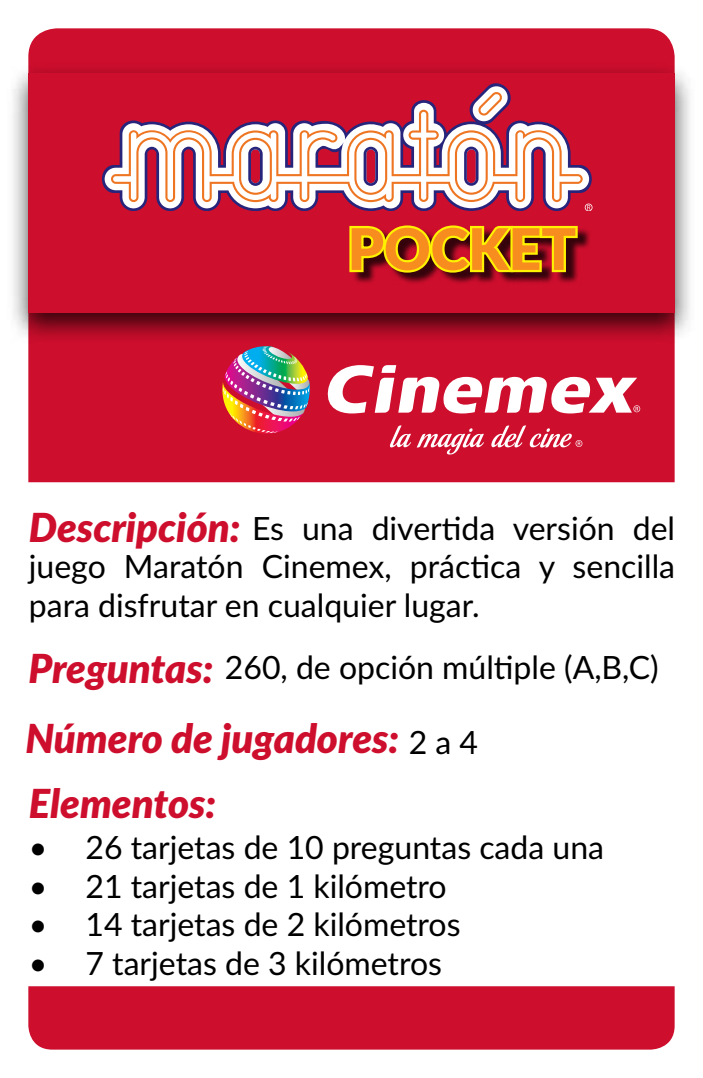
<style>
.page{position:relative;width:703px;height:1078px;background:#fff}
.page>*{position:absolute;margin:0;border:0;box-sizing:border-box;transform-origin:0 0}
.t1{font:900 57.2px "Lato";color:#f78d1e}
.t2{font:italic 900 40px "Lato";color:#ce0e2d}
.t3{font:32px/38.4px "Lato";color:#000;text-align:justify}
.s1{font-weight:900;font-style:italic;font-size:40px;color:#ce0e2d}
.s2{font-weight:400;font-style:normal;font-size:32px;color:#000}
</style>
<div class="page">
<div style="left:28px;top:28px;width:647px;height:454px;background:#ce0e2d"></div>
<div style="left:28px;top:986px;width:647px;height:63px;background:#ce0e2d"></div>
<div style="left:6px;top:62px;width:690px;height:284px;background:#000;opacity:.75"></div>
<div style="left:28px;top:73px;width:647px;height:239px;background:#ce0e2d"></div>
<svg style="left:390px;top:425px;width:21px;height:22px"></svg>
<svg style="left:417px;top:428px;width:67px;height:26px"></svg>
<svg style="left:491px;top:425px;width:91px;height:22px"></svg>
<svg style="left:326px;top:365px;width:314px;height:48px"></svg>
<img style="left:219px;top:346px;width:92px;height:90px">
<svg style="left:102px;top:83px;width:490px;height:128px"></svg>
<svg style="left:105px;top:103px;width:484px;height:105px"></svg>
<svg style="left:472px;top:85px;width:37px;height:25px"></svg>
<svg style="left:111px;top:110px;width:472px;height:92px"></svg>
<svg style="left:586px;top:204px;width:6px;height:6px"></svg>
<div style="left:353px;top:228px;width:239px;height:56px;background:#000;opacity:.75"></div>
<svg style="left:349px;top:225px;width:231px;height:58px;background:#ae5f11"></svg>
<h1 class="t1" style="left:348px;top:206px;width:230px">POCKET</h1>
<p class="t2" style="left:29px;top:497px;width:213px">Descripción:</p>
<p class="t3" style="left:29px;top:507px;width:648px;text-indent:223px">Es una divertida versión del juego Maratón Cinemex, práctica y sencilla para disfrutar en cualquier lugar.</p>
<p class="t3" style="left:28px;top:647px;width:632px"><span class="s1">Preguntas:</span> 260, de opción múltiple (A,B,C)</p>
<p class="t2" style="left:25px;top:708px;width:454px">Número de jugadores: <span class="s2">2 a 4</span></p>
<p class="t2" style="left:29px;top:773px;width:189px">Elementos:</p>
<p class="t3" style="left:29px;top:827px;width:577px">• 26 tarjetas de 10 preguntas cada una</p>
<p class="t3" style="left:29px;top:865px;width:419px">• 21 tarjetas de 1 kilómetro</p>
<p class="t3" style="left:29px;top:903px;width:433px">• 14 tarjetas de 2 kilómetros</p>
<p class="t3" style="left:29px;top:942px;width:415px">• 7 tarjetas de 3 kilómetros</p>
</div>
